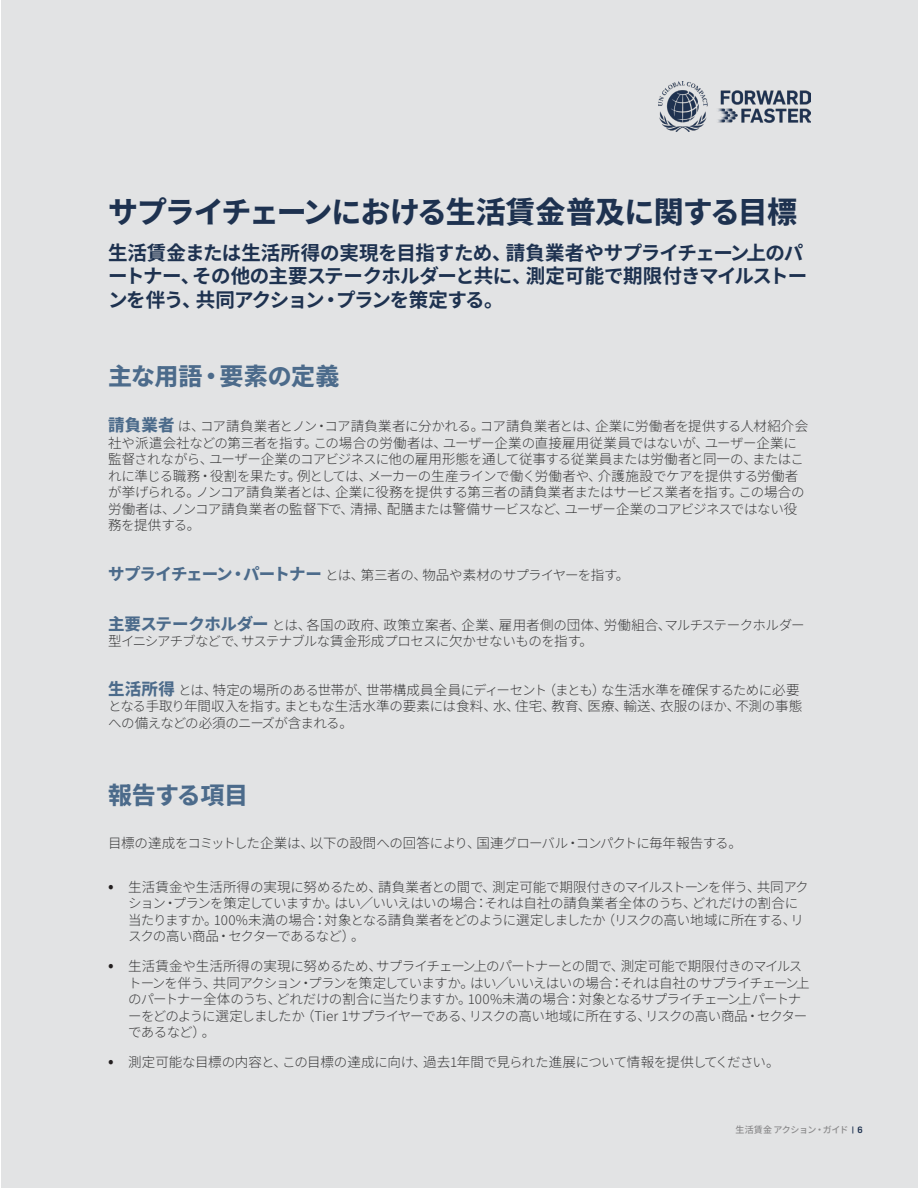
<style>
.page{position:relative;width:918px;height:1188px;background:#fff}
.page>*{position:absolute;margin:0;border:0;box-sizing:border-box;transform-origin:0 0}
.t1{font:800 30px "Noto Sans JP";letter-spacing:-.03em;color:#1e3250}
.Bodytext{font:800 24px "Noto Sans JP";letter-spacing:-.015em;color:#4c6b8b}
.Bodytext-2{font:700 19.5px/23.4px "Noto Sans JP";letter-spacing:-.03em;color:#1e3250}
.t2{font:300 13.5px/16.5px "Noto Sans JP";letter-spacing:-.03em;color:#3e3e3f}
.t3{font:300 13.5px/16.5px "Noto Sans JP";letter-spacing:-.055em;color:#3e3e3f}
.t4{font:500 9px "Noto Sans JP";letter-spacing:-.04em;color:#8d8d8e}
.s1{font-weight:800;font-size:16.5px;color:#4c6b8b}
.s2{font-weight:400;font-size:16.5px;color:#231f20}
.s3{font-family:"Flama";color:#1e3250}
</style>
<div class="page">
<div style="left:1px;top:0;width:917px;height:1188px;background:#e2e3e4"></div>
<img style="left:659px;top:81px;width:151px;height:50px">
<p class="t1" style="left:108px;top:195px;width:691px">サプライチェーンにおける生活賃金普及に関する目標</p>
<p class="Bodytext-2" style="left:108px;top:241px;width:701px">生活賃金または生活所得の実現を目指すため、請負業者やサプライチェーン上のパートナー、その他の主要ステークホルダーと共に、測定可能で期限付きマイルストーンを伴う、共同アクション・プランを策定する。</p>
<p class="Bodytext" style="left:108px;top:362px;width:233px">主な用語・要素の定義</p>
<p class="t2" style="left:108px;top:418px;width:702px"><span class="s1">請負業者</span>は、コア請負業者とノン・コア請負業者に分かれる。コア請負業者とは、企業に労働者を提供する人材紹介会社や派遣会社などの第三者を指す。この場合の労働者は、ユーザー企業の直接雇用従業員ではないが、ユーザー企業に監督されながら、ユーザー企業のコアビジネスに他の雇用形態を通して従事する従業員または労働者と同一の、またはこれに準じる職務・役割を果たす。例としては、メーカーの生産ラインで働く労働者や、介護施設でケアを提供する労働者が挙げられる。ノンコア請負業者とは、企業に役務を提供する第三者の請負業者またはサービス業者を指す。この場合の労働者は、ノンコア請負業者の監督下で、清掃、配膳または警備サービスなど、ユーザー企業のコアビジネスではない役務を提供する。</p>
<p class="t2" style="left:108px;top:567px;width:523px"><span class="s1">サプライチェーン・パートナー</span>とは、第三者の、物品や素材のサプライヤーを指す。</p>
<p class="t2" style="left:108px;top:617px;width:698px"><span class="s1">主要ステークホルダー</span>とは、各国の政府、政策立案者、企業、雇用者側の団体、労働組合、マルチステークホルダー型イニシアチブなどで、サステナブルな賃金形成プロセスに欠かせないものを指す。</p>
<p class="t2" style="left:108px;top:682px;width:696px"><span class="s1">生活所得</span>とは、特定の場所のある世帯が、世帯構成員全員にディーセント（まとも）な生活水準を確保するために必要となる手取り年間収入を指す。まともな生活水準の要素には食料、水、住宅、教育、医療、輸送、衣服のほか、不測の事態への備えなどの必須のニーズが含まれる。</p>
<p class="Bodytext" style="left:108px;top:782px;width:142px">報告する項目</p>
<p class="t2" style="left:108px;top:835px;width:635px">目標の達成をコミットした企業は、以下の設問への回答により、国連グローバル・コンパクトに毎年報告する。</p>
<p class="t2" style="left:128px;top:879px;width:682px;text-indent:-20px"><span class="s2">•</span> 生活賃金や生活所得の実現に努めるため、請負業者との間で、測定可能で期限付きのマイルストーンを伴う、共同アクション・プランを策定していますか。はい／いいえはいの場合：それは自社の請負業者全体のうち、どれだけの割合に当たりますか。100%未満の場合：対象となる請負業者をどのように選定しましたか（リスクの高い地域に所在する、リスクの高い商品・セクターであるなど）。</p>
<p class="t3" style="left:128px;top:958px;width:683px;text-indent:-20px"><span class="s2">•</span> 生活賃金や生活所得の実現に努めるため、サプライチェーン上のパートナーとの間で、測定可能で期限付きのマイルストーンを伴う、共同アクション・プランを策定していますか。はい／いいえはいの場合：それは自社のサプライチェーン上のパートナー全体のうち、どれだけの割合に当たりますか。100%未満の場合：対象となるサプライチェーン上パートナーをどのように選定しましたか（Tier 1サプライヤーである、リスクの高い地域に所在する、リスクの高い商品・セクターであるなど）。</p>
<p class="t2" style="left:108px;top:1054px;width:673px"><span class="s2">•</span> 測定可能な目標の内容と、この目標の達成に向け、過去1年間で見られた進展について情報を提供してください。</p>
<p class="t4" style="left:735px;top:1125px;width:129px">生活賃金 アクション・ガイド <span class="s3">| 6</span></p>
</div>
